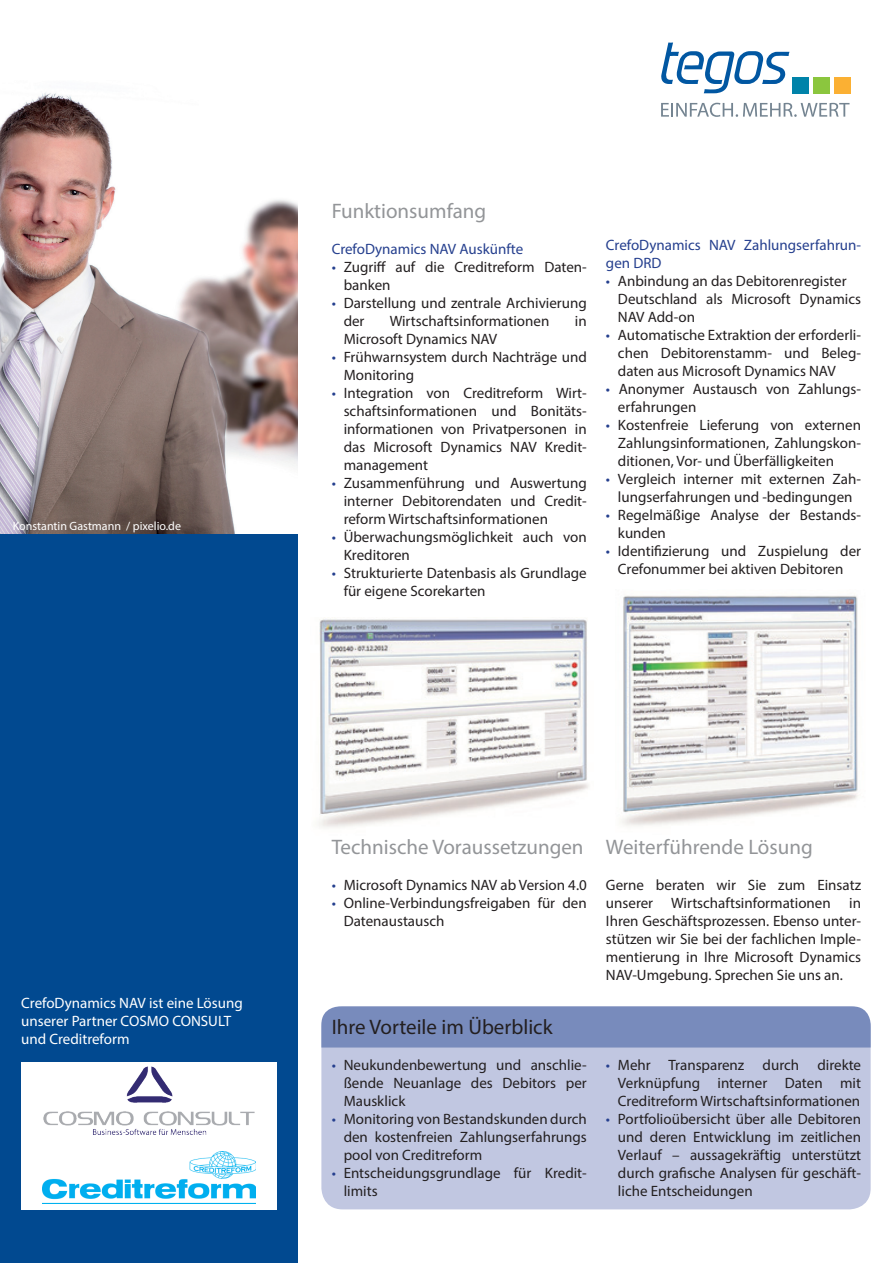
<style>
.page{position:relative;width:893px;height:1263px;background:#fff}
.page>*{position:absolute;margin:0;border:0;box-sizing:border-box;transform-origin:0 0}
.t1{font:21px "Myriad Pro";color:#939598}
.t2{font:21px "Myriad Pro";color:#231f20}
.t3{font:15px/18px "Myriad Pro";color:#231f20}
.t4{font:15px/18px "Myriad Pro";color:#fff}
.t5{font:15px/18px "Myriad Pro";color:#253f8e}
.t6{font:12px "Myriad Pro";color:#fff}
.s1{color:#253f8e}
</style>
<div class="page">
<div style="left:0;top:532px;width:298px;height:731px;background:#014990"></div>
<div style="left:321px;top:1006px;width:550px;height:203px;background:#c1c7e1;border-radius:21px"></div>
<svg style="left:661px;top:43px;width:128px;height:50px"></svg>
<div style="left:792px;top:77px;width:17px;height:16px;background:#0083a9"></div>
<div style="left:834px;top:77px;width:16px;height:16px;background:#fbb033"></div>
<div style="left:813px;top:77px;width:17px;height:16px;background:#8bc63e"></div>
<svg style="left:661px;top:103px;width:188px;height:14px"></svg>
<img style="left:318px;top:617px;width:271px;height:211px">
<img style="left:620px;top:595px;width:238px;height:231px">
<div style="left:321px;top:1006px;width:550px;height:41px;background:#788bbc"></div>
<div style="left:21px;top:1062px;width:255px;height:147px;background:#fff"></div>
<img style="left:44px;top:1066px;width:210px;height:68px">
<img style="left:42px;top:1151px;width:213px;height:53px">
<img style="left:0;top:92px;width:298px;height:441px">
<p class="t6" style="left:13px;top:518px;width:170px">Konstantin Gastmann / pixelio.de</p>
<h1 class="t1" style="left:332px;top:198px;width:156px">Funktionsumfang</h1>
<p class="t5" style="left:332px;top:239px;width:193px">CrefoDynamics NAV Auskünfte</p>
<p class="t3" style="left:344px;top:257px;width:245px;text-indent:-12px"><span class="s1">•</span> Zugriff auf die Creditreform Daten&shy;banken</p>
<p class="t3" style="left:344px;top:293px;width:245px;text-indent:-12px"><span class="s1">•</span> Darstellung und zentrale Archivierung der</p>
<p class="t3" style="left:390px;top:311px;width:161px">Wirtschaftsinformationen</p>
<p class="t3" style="left:575px;top:311px;width:13px">in</p>
<p class="t3" style="left:344px;top:329px;width:155px">Microsoft Dynamics NAV</p>
<p class="t3" style="left:344px;top:347px;width:245px;text-indent:-12px"><span class="s1">•</span> Frühwarnsystem durch Nachträge und<br>Monitoring</p>
<p class="t3" style="left:344px;top:383px;width:245px;text-align:justify;text-indent:-12px"><span class="s1">•</span> Integration von Creditreform Wirt&shy;schaftsinformationen und Bonitäts&shy;informationen von Privatpersonen in das Microsoft Dynamics NAV Kredit&shy;management</p>
<p class="t3" style="left:344px;top:473px;width:245px;text-align:justify;text-indent:-12px"><span class="s1">•</span> Zusammenführung und Auswertung interner Debitorendaten und Credit&shy;reform Wirtschaftsinformationen</p>
<p class="t3" style="left:344px;top:527px;width:245px;text-indent:-12px"><span class="s1">•</span> Überwachungsmöglichkeit auch von<br>Kreditoren</p>
<p class="t3" style="left:344px;top:563px;width:245px;text-indent:-12px"><span class="s1">•</span> Strukturierte Datenbasis als Grundlage für eigene Scorekarten</p>
<p class="t5" style="left:606px;top:236px;width:257px">CrefoDynamics NAV Zahlungserfahrun&shy;gen DRD</p>
<p class="t3" style="left:618px;top:272px;width:245px;text-indent:-12px"><span class="s1">•</span> Anbindung an das Debitorenregister<br>Deutschland als Microsoft Dynamics<br>NAV Add-on</p>
<p class="t3" style="left:618px;top:326px;width:245px;text-align:justify;text-indent:-12px"><span class="s1">•</span> Automatische Extraktion der erforderli&shy;chen Debitorenstamm- und Beleg&shy;daten aus Microsoft Dynamics NAV</p>
<p class="t3" style="left:618px;top:380px;width:245px;text-indent:-12px"><span class="s1">•</span> Anonymer Austausch von Zahlungs&shy;erfahrungen</p>
<p class="t3" style="left:618px;top:416px;width:245px;text-align:justify;text-indent:-12px"><span class="s1">•</span> Kostenfreie Lieferung von externen Zahlungsinformationen, Zahlungskon&shy;ditionen, Vor- und Überfälligkeiten</p>
<p class="t3" style="left:606px;top:470px;width:257px;text-align:center"><span class="s1">•</span> Vergleich interner mit externen Zah&shy;lungserfahrungen und -bedingungen</p>
<p class="t3" style="left:618px;top:506px;width:245px;text-indent:-12px"><span class="s1">•</span> Regelmäßige Analyse der Bestands&shy;kunden</p>
<p class="t3" style="left:606px;top:542px;width:257px;text-align:center"><span class="s1">•</span> Identifizierung und Zuspielung der<br>Crefonummer bei aktiven Debitoren</p>
<p class="t4" style="left:21px;top:993px;width:223px">CrefoDynamics NAV ist eine Lösung unserer Partner COSMO CONSULT und Creditreform</p>
<h1 class="t1" style="left:332px;top:834px;width:253px">Technische Voraussetzungen</h1>
<p class="t3" style="left:332px;top:875px;width:257px"><span class="s1">•</span> Microsoft Dynamics NAV ab Version 4.0</p>
<p class="t3" style="left:344px;top:893px;width:245px;text-indent:-12px"><span class="s1">•</span> Online-Verbindungsfreigaben für den<br>Datenaustausch</p>
<h1 class="t2" style="left:332px;top:1014px;width:222px">Ihre Vorteile im Überblick</h1>
<p class="t3" style="left:344px;top:1055px;width:245px;text-align:justify;text-indent:-12px"><span class="s1">•</span> Neukundenbewertung und anschlie&shy;ßende Neuanlage des Debitors per Mausklick</p>
<p class="t3" style="left:344px;top:1109px;width:245px;text-align:justify;text-indent:-12px"><span class="s1">•</span> Monitoring von Bestandskunden durch den kostenfreien Zahlungserfahrungs pool von Creditreform</p>
<p class="t3" style="left:344px;top:1163px;width:245px;text-indent:-12px"><span class="s1">•</span> Entscheidungsgrundlage für Kredit&shy;limits</p>
<h1 class="t1" style="left:606px;top:834px;width:208px">Weiterführende Lösung</h1>
<p class="t3" style="left:606px;top:875px;width:257px;text-align:justify">Gerne beraten wir Sie zum Einsatz unserer Wirtschaftsinformationen in Ihren Geschäftsprozessen. Ebenso unter&shy;stützen wir Sie bei der fachlichen Imple&shy;mentierung in Ihre Microsoft Dynamics NAV-Umgebung. Sprechen Sie uns an.</p>
<p class="t3" style="left:618px;top:1055px;width:245px;text-align:justify;text-indent:-12px"><span class="s1">•</span> Mehr Transparenz durch direkte Verknüpfung interner Daten mit Creditreform Wirtschaftsinformationen</p>
<p class="t3" style="left:618px;top:1109px;width:245px;text-align:justify;text-indent:-12px"><span class="s1">•</span> Portfolioübersicht über alle Debitoren und deren Entwicklung im zeitlichen Verlauf – aussagekräftig unterstützt durch grafische Analysen für geschäft&shy;liche Entscheidungen</p>
</div>
